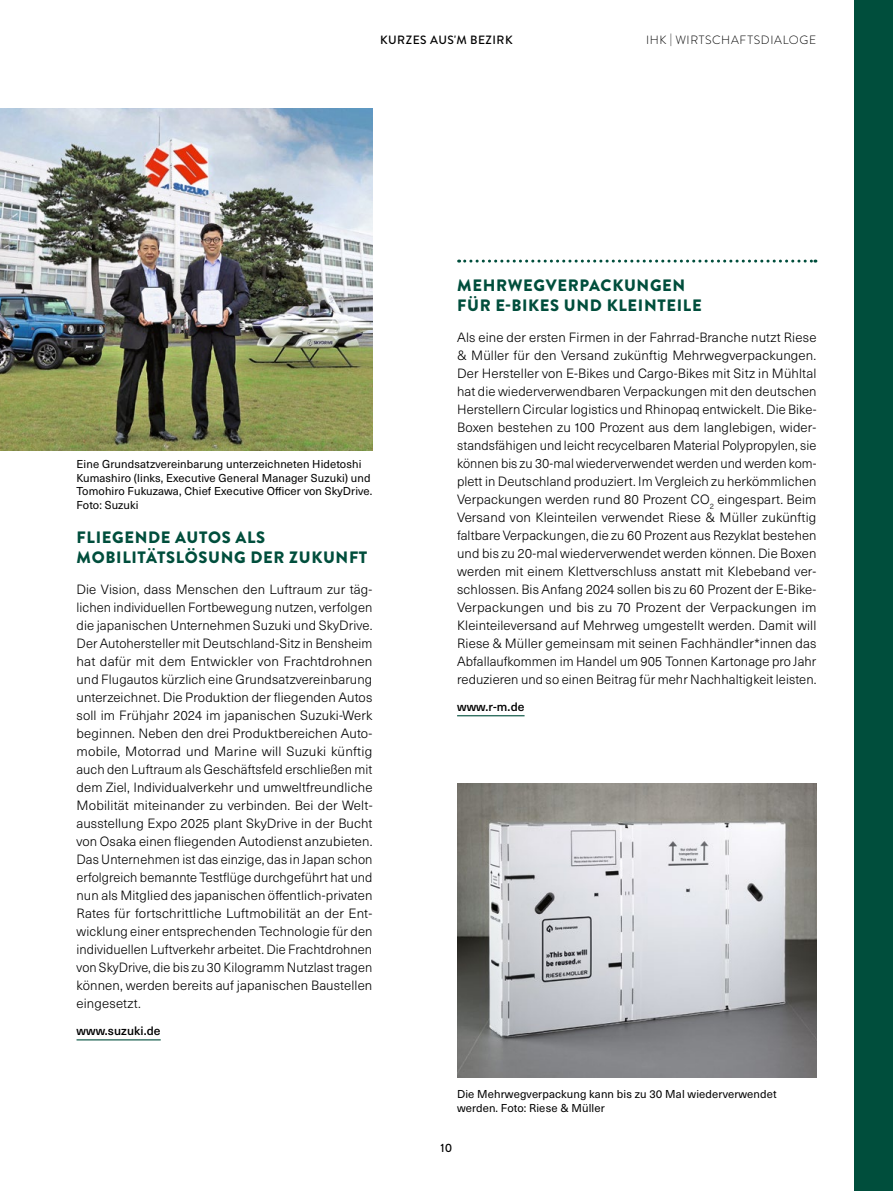
<style>
.page{position:relative;width:893px;height:1191px;background:#fff}
.page>*{position:absolute;margin:0;border:0;box-sizing:border-box;transform-origin:0 0}
.t1{font:900 16.5px/19.8px "Brandon Grotesque";letter-spacing:.04em;color:#004e3c}
.t2{font:300 13.2px/18px "Neue Haas Unica W1 G";letter-spacing:.01em;color:#000;text-align:justify}
.t3{font:500 12px "Neue Haas Unica W1 G";letter-spacing:.01em;color:#000}
.t4{font:300 12px "Brandon Grotesque";letter-spacing:.055em;color:#000}
.t5{font:500 12px "Brandon Grotesque";letter-spacing:.04em;color:#000}
.t6{font:11.25px/13.5px "Neue Haas Unica W1 G";letter-spacing:.01em;color:#000}
</style>
<div class="page">
<div style="left:855px;top:0;width:38px;height:1191px;background:#004e3c"></div>
<hr style="left:77px;top:1039px;width:84px;height:1px;background:#004e3c">
<img style="left:0;top:108px;width:372px;height:342px">
<svg style="left:459px;top:259px;width:357px;height:3px"></svg>
<hr style="left:457px;top:715px;width:68px;height:1px;background:#004e3c">
<img style="left:457px;top:783px;width:359px;height:294px">
<p class="t5" style="left:380px;top:32px;width:134px">KURZES AUS'M BEZIRK</p>
<p class="t4" style="left:646px;top:32px;width:172px">IHK | WIRTSCHAFTSDIALOGE</p>
<p class="t6" style="left:77px;top:457px;width:297px">Eine Grundsatzvereinbarung unterzeichneten Hidetoshi Kumashiro (links, Executive General Manager Suzuki) und Tomohiro Fukuzawa, Chief Executive Officer von SkyDrive.<br>Foto: Suzuki</p>
<p class="t1" style="left:77px;top:528px;width:292px">FLIEGENDE AUTOS ALS<br>MOBILITÄTSLÖSUNG DER ZUKUNFT</p>
<p class="t2" style="left:77px;top:580px;width:297px">Die Vision, dass Menschen den Luftraum zur täg&shy;lichen individuellen Fortbewegung nutzen, verfolgen die japanischen Unternehmen Suzuki und SkyDrive.<br>Der Autohersteller mit Deutschland-Sitz in Bensheim hat dafür mit dem Entwickler von Frachtdrohnen und Flugautos kürzlich eine Grundsatzvereinbarung unterzeichnet. Die Produktion der fliegenden Autos soll im Frühjahr 2024 im japanischen Suzuki---Werk beginnen. Neben den drei Produktbereichen Auto&shy;mobile, Motorrad und Marine will Suzuki künftig auch den Luftraum als Geschäftsfeld erschließen mit dem Ziel, Individualverkehr und umweltfreundliche Mobilität miteinander zu verbinden. Bei der Welt&shy;ausstellung Expo 2025 plant SkyDrive in der Bucht von Osaka einen fliegenden Autodienst anzubieten.<br>Das Unternehmen ist das einzige, das in Japan schon erfolgreich bemannte Testflüge durchgeführt hat und nun als Mitglied des japanischen öffentlich--privaten Rates für fortschrittliche Luftmobilität an der Ent&shy;wicklung einer entsprechenden Technologie für den individuellen Luftverkehr arbeitet. Die Frachtdrohnen von SkyDrive, die bis zu 30 Kilogramm Nutzlast tragen können, werden bereits auf japanischen Baustellen eingesetzt.</p>
<p class="t3" style="left:77px;top:1022px;width:86px">www.suzuki.de</p>
<p class="t1" style="left:457px;top:276px;width:246px">MEHRWEGVERPACKUNGEN<br>FÜR E-BIKES UND KLEINTEILE</p>
<p class="t2" style="left:457px;top:328px;width:361px;text-align:left">Als eine der ersten Firmen in der Fahrrad-Branche nutzt Riese &amp; Müller für den Versand zukünftig Mehrwegverpackungen.<br>Der Hersteller von E-Bikes und Cargo-Bikes mit Sitz in Mühltal hat die wiederverwendbaren Verpackungen mit den deutschen Herstellern Circular logistics und Rhinopaq entwickelt. Die Bike-Boxen bestehen zu 100 Prozent aus dem langlebigen, wider&shy;standsfähigen und leicht recycelbaren Material Polypropylen, sie können bis zu 30-mal wiederverwendet werden und werden kom&shy;plett in Deutschland produziert. Im Vergleich zu herkömmlichen Verpackungen werden rund 80 Prozent CO<sub>2</sub> eingespart. Beim Versand von Kleinteilen verwendet Riese &amp; Müller zukünftig faltbare Verpackungen, die zu 60 Prozent aus Rezyklat bestehen und bis zu 20-mal wiederverwendet werden können. Die Boxen werden mit einem Klettverschluss anstatt mit Klebeband ver&shy;schlossen. Bis Anfang 2024 sollen bis zu 60 Prozent der E-Bike-- Verpackungen und bis zu 70 Prozent der Verpackungen im Kleinteileversand auf Mehrweg umgestellt werden. Damit will Riese &amp; Müller gemeinsam mit seinen Fachhändler*innen das Abfallaufkommen im Handel um 905 Tonnen Kartonage pro Jahr reduzieren und so einen Beitrag für mehr Nachhaltigkeit leisten.</p>
<p class="t3" style="left:457px;top:698px;width:69px">www.r-m.de</p>
<p class="t6" style="left:457px;top:1087px;width:321px">Die Mehrwegverpackung kann bis zu 30 Mal wiederverwendet werden. Foto: Riese &amp; Müller</p>
<p class="t5" style="left:441px;top:1140px;width:13px">10</p>
</div>
